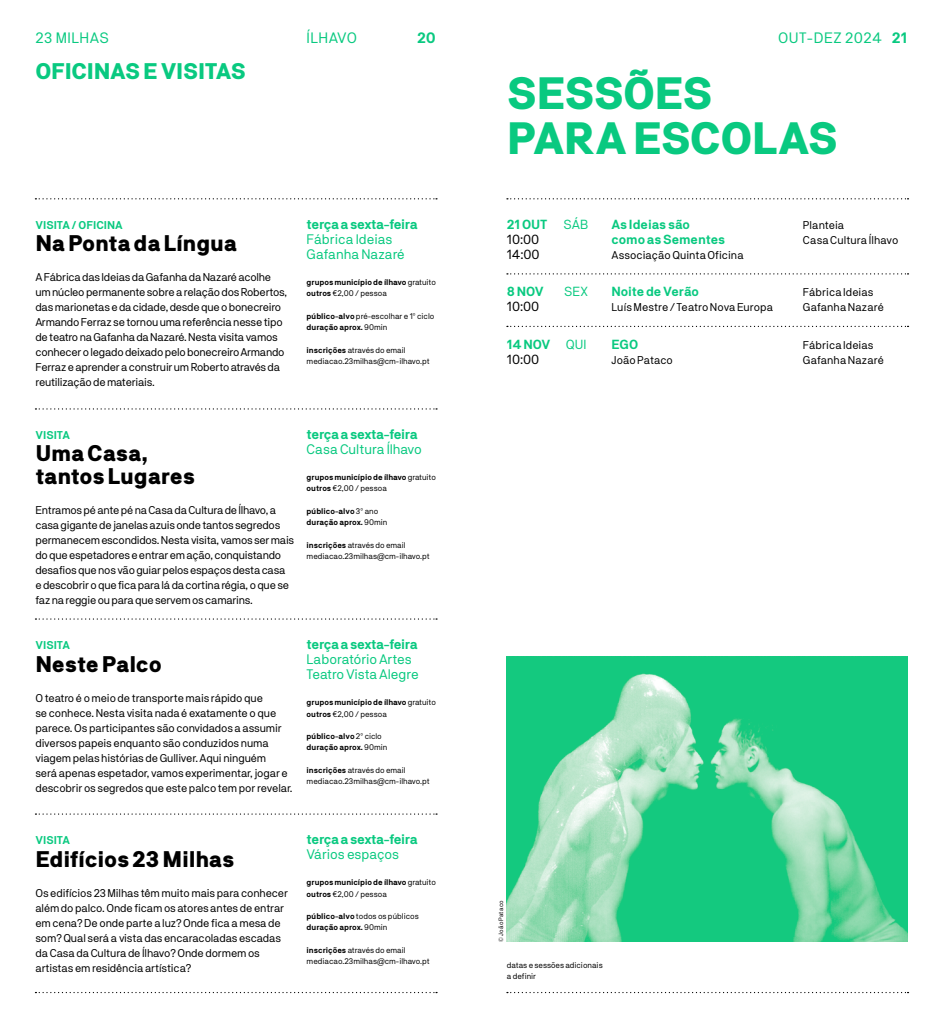
<style>
.page{position:relative;width:943px;height:1028px;background:#fff}
.page>*{position:absolute;margin:0;border:0;box-sizing:border-box;transform-origin:0 0}
.t1{font:900 45px/45px "NB Akademie Std";letter-spacing:-.02em;color:#09c980}
.t2{font:900 22.5px/22.5px "NB Akademie Std";letter-spacing:-.01em;color:#000}
.t3{font:900 22.5px "NB Akademie Std";letter-spacing:-.01em;color:#09c980}
.t4{font:15px "NB Akademie Std";letter-spacing:.03em;color:#09c980}
.t5{font:700 15px "NB Akademie Std";color:#09c980}
.t6{font:13.75px/15px "NB Akademie Std";color:#09c980}
.t7{font:700 13.75px "NB Akademie Std";letter-spacing:-.03em;color:#09c980}
.t8{font:700 13.12px/15px "NB Akademie Std";letter-spacing:-.005em;color:#09c980}
.t9{font:13.12px/15px "NB Akademie Std";letter-spacing:-.005em;color:#000}
.t10{font:13.12px "NB Akademie Std";letter-spacing:.005em;color:#09c980}
.t11{font:11.25px/15px "NB Akademie Std";letter-spacing:-.02em;color:#000}
.t12{font:11.25px/15px "NB Akademie Std";letter-spacing:.005em;color:#000}
.t13{font:700 11.25px "NB Akademie Std";color:#09c980}
.t14{font:11.25px "NB Akademie Std";color:#000}
.t15{font:700 8.12px/11.2px "NB Akademie Std";letter-spacing:-.005em;color:#000}
.t16{font:8.12px/11.2px "NB Akademie Std";color:#000}
.t17{font:6.25px "NB Akademie Std";letter-spacing:.025em;color:#000}
.s1{font-weight:700}
.s2{font-weight:400}
</style>
<div class="page">
<svg style="left:507px;top:992px;width:401px;height:1px"></svg>
<svg style="left:35px;top:992px;width:402px;height:1px"></svg>
<svg style="left:35px;top:198px;width:402px;height:1px"></svg>
<svg style="left:507px;top:198px;width:401px;height:1px"></svg>
<svg style="left:507px;top:273px;width:401px;height:1px"></svg>
<svg style="left:507px;top:326px;width:401px;height:1px"></svg>
<svg style="left:35px;top:813px;width:402px;height:1px"></svg>
<svg style="left:35px;top:618px;width:402px;height:1px"></svg>
<svg style="left:35px;top:408px;width:402px;height:1px"></svg>
<img style="left:507px;top:656px;width:400px;height:285px">
<h3 class="t4" style="left:35px;top:29px;width:75px">23 MILHAS</h3>
<h3 class="t4" style="left:306px;top:29px;width:52px">ÍLHAVO</h3>
<h3 class="t5" style="left:417px;top:29px;width:20px">20</h3>
<h3 class="t4" style="left:778px;top:29px;width:131px">OUT-DEZ 2024 <span class="s1">21</span></h3>
<h2 class="t3" style="left:35px;top:58px;width:212px">OFICINAS E VISITAS</h2>
<h1 class="t1" style="left:507px;top:71px;width:332px">SESSÕES<br>PARA ESCOLAS</h1>
<p class="t13" style="left:35px;top:219px;width:89px">VISITA / OFICINA</p>
<h2 class="t2" style="left:35px;top:232px;width:203px">Na Ponta da Língua</h2>
<p class="t11" style="left:35px;top:270px;width:253px">A Fábrica das Ideias da Gafanha da Nazaré acolhe um núcleo permanente sobre a relação dos Robertos, das marionetas e da cidade, desde que o bonecreiro Armando Ferraz se tornou uma referência nesse tipo de teatro na Gafanha da Nazaré. Nesta visita vamos conhecer o legado deixado pelo bonecreiro Armando Ferraz e aprender a construir um Roberto através da reutilização de materiais.</p>
<p class="t7" style="left:306px;top:216px;width:113px">terça a sexta-feira</p>
<p class="t6" style="left:306px;top:231px;width:100px">Fábrica Ideias<br>Gafanha Nazaré</p>
<p class="t15" style="left:306px;top:277px;width:131px">grupos município de ílhavo <span class="s2">gratuito </span>outros <span class="s2">€2,00 / pessoa</span></p>
<p class="t15" style="left:306px;top:310px;width:129px">público-alvo <span class="s2">pré-escolhar e 1º ciclo </span>duração aprox. <span class="s2">90min</span></p>
<p class="t16" style="left:306px;top:344px;width:125px"><span class="s1">inscrições</span> através do email mediacao.23milhas@cm-ilhavo.pt</p>
<p class="t13" style="left:35px;top:428px;width:36px">VISITA</p>
<h2 class="t2" style="left:35px;top:442px;width:161px">Uma Casa, tantos Lugares</h2>
<p class="t11" style="left:35px;top:502px;width:260px">Entramos pé ante pé na Casa da Cultura de Ílhavo, a casa gigante de janelas azuis onde tantos segredos permanecem escondidos. Nesta visita, vamos ser mais do que espetadores e entrar em ação, conquistando desafios que nos vão guiar pelos espaços desta casa e descobrir o que fica para lá da cortina régia, o que se faz na reggie ou para que servem os camarins.</p>
<p class="t7" style="left:306px;top:426px;width:113px">terça a sexta-feira</p>
<p class="t6" style="left:306px;top:441px;width:117px">Casa Cultura Ílhavo</p>
<p class="t15" style="left:306px;top:472px;width:131px">grupos município de ílhavo <span class="s2">gratuito </span>outros <span class="s2">€2,00 / pessoa</span></p>
<p class="t15" style="left:306px;top:505px;width:82px">público-alvo <span class="s2">3º ano </span>duração aprox. <span class="s2">90min</span></p>
<p class="t16" style="left:306px;top:539px;width:125px"><span class="s1">inscrições</span> através do email mediacao.23milhas@cm-ilhavo.pt</p>
<p class="t13" style="left:35px;top:639px;width:36px">VISITA</p>
<h2 class="t2" style="left:35px;top:652px;width:128px">Neste Palco</h2>
<p class="t11" style="left:35px;top:690px;width:259px">O teatro é o meio de transporte mais rápido que<br>se conhece. Nesta visita nada é exatamente o que parece. Os participantes são convidados a assumir diversos papeis enquanto são conduzidos numa viagem pelas histórias de Gulliver. Aqui ninguém<br>será apenas espetador, vamos experimentar, jogar e descobrir os segredos que este palco tem por revelar.</p>
<p class="t7" style="left:306px;top:636px;width:113px">terça a sexta-feira</p>
<p class="t6" style="left:306px;top:651px;width:114px">Laboratório Artes<br>Teatro Vista Alegre</p>
<p class="t15" style="left:306px;top:697px;width:131px">grupos município de ílhavo <span class="s2">gratuito </span>outros <span class="s2">€2,00 / pessoa</span></p>
<p class="t15" style="left:306px;top:730px;width:82px">público-alvo <span class="s2">2º ciclo </span>duração aprox. <span class="s2">90min</span></p>
<p class="t16" style="left:306px;top:764px;width:125px"><span class="s1">inscrições</span> através do email mediacao.23milhas@cm-ilhavo.pt</p>
<p class="t13" style="left:35px;top:833px;width:36px">VISITA</p>
<h2 class="t2" style="left:35px;top:847px;width:200px">Edifícios 23 Milhas</h2>
<p class="t11" style="left:35px;top:885px;width:254px">Os edifícios 23 Milhas têm muito mais para conhecer além do palco. Onde ficam os atores antes de entrar em cena? De onde parte a luz? Onde fica a mesa de som? Qual será a vista das encaracoladas escadas da Casa da Cultura de Ílhavo? Onde dormem os artistas em residência artística?</p>
<p class="t7" style="left:306px;top:831px;width:113px">terça a sexta-feira</p>
<p class="t6" style="left:306px;top:846px;width:94px">Vários espaços</p>
<p class="t15" style="left:306px;top:877px;width:131px">grupos município de ílhavo <span class="s2">gratuito </span>outros <span class="s2">€2,00 / pessoa</span></p>
<p class="t15" style="left:306px;top:910px;width:114px">público-alvo <span class="s2">todos os públicos </span>duração aprox. <span class="s2">90min</span></p>
<p class="t16" style="left:306px;top:944px;width:125px"><span class="s1">inscrições</span> através do email mediacao.23milhas@cm-ilhavo.pt</p>
<p class="t8" style="left:507px;top:217px;width:42px">21 OUT</p>
<p class="t9" style="left:507px;top:232px;width:34px">10:00<br>14:00</p>
<p class="t8" style="left:507px;top:284px;width:38px">8 NOV</p>
<p class="t9" style="left:507px;top:299px;width:34px">10:00</p>
<p class="t8" style="left:507px;top:337px;width:45px">14 NOV</p>
<p class="t9" style="left:507px;top:352px;width:34px">10:00</p>
<p class="t10" style="left:563px;top:217px;width:26px">SÁB</p>
<p class="t10" style="left:564px;top:284px;width:25px">SEX</p>
<p class="t10" style="left:565px;top:337px;width:22px">QUI</p>
<p class="t8" style="left:611px;top:217px;width:115px">As Ideias são como as Sementes</p>
<p class="t12" style="left:611px;top:247px;width:134px">Associação Quinta Oficina</p>
<p class="t8" style="left:611px;top:284px;width:89px">Noite de Verão</p>
<p class="t12" style="left:611px;top:300px;width:163px">Luís Mestre / Teatro Nova Europa</p>
<p class="t8" style="left:611px;top:337px;width:28px">EGO</p>
<p class="t14" style="left:611px;top:353px;width:63px">João Pataco</p>
<p class="t12" style="left:803px;top:217px;width:97px">Planteia<br>Casa Cultura Ílhavo</p>
<p class="t12" style="left:803px;top:285px;width:82px">Fábrica Ideias<br>Gafanha Nazaré</p>
<p class="t12" style="left:803px;top:337px;width:82px">Fábrica Ideias<br>Gafanha Nazaré</p>
<p class="t17" style="left:497px;top:941px;width:43px;rotate:-90deg">© João Pataco</p>
<p class="t16" style="left:507px;top:959px;width:97px">datas e sessões adicionais a definir</p>
</div>
